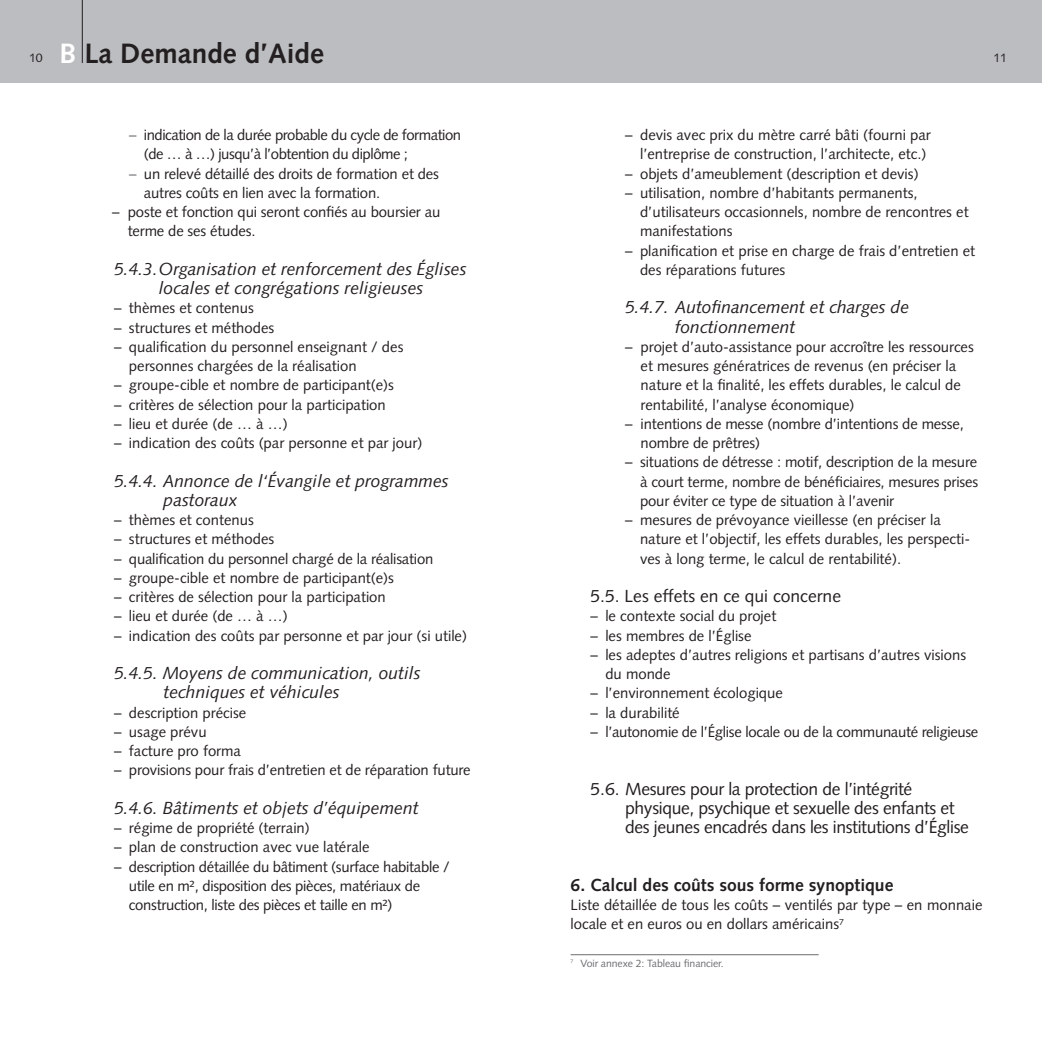
<style>
.page{position:relative;width:1042px;height:1042px;background:#fff}
.page>*{position:absolute;margin:0;border:0;box-sizing:border-box;transform-origin:0 0}
.t1{font:700 28px "Syntax";color:#231f20}
.t2{font:italic 17.5px/19.2px "Syntax";color:#231f20}
.t3{font:17.5px/19.2px "Syntax";letter-spacing:-.02em;color:#231f20}
.t4{font:700 17.5px "Syntax";color:#231f20}
.t5{font:17.5px "Syntax";color:#231f20}
.t6{font:14.88px/19.2px "Syntax";color:#231f20}
.t7{font:14.88px/19.2px "Syntax";letter-spacing:-.02em;color:#231f20}
.t8{font:14.88px/19.2px "Syntax";letter-spacing:-.03em;color:#231f20}
.t9{font:12.25px "Syntax";color:#231f20}
.t10{font:10.5px "Syntax";letter-spacing:-.01em;color:#6c6d70}
.s1{color:#fff}
.s2{color:#6c6d70}
</style>
<div class="page">
<div style="left:0;top:0;width:521px;height:82px;background:#bcbdc0"></div>
<div style="left:521px;top:0;width:521px;height:82px;background:#bcbdc0"></div>
<hr style="left:82px;top:0;width:1px;height:63px;background:#231f20">
<hr style="left:570px;top:954px;width:249px;height:1px;background:#6c6d70">
<h1 class="t1" style="left:60px;top:37px;width:266px"><span class="s1">B</span> La Demande d’Aide</h1>
<p class="t9" style="left:29px;top:51px;width:15px">10</p>
<p class="t9" style="left:993px;top:51px;width:15px">11</p>
<p class="t8" style="left:144px;top:125px;width:319px;text-indent:-15px"><span class="s2">–</span> indication de la durée probable du cycle de formation (de … à …) jusqu’à l’obtention du diplôme ;</p>
<p class="t6" style="left:144px;top:164px;width:297px;text-indent:-15px"><span class="s2">–</span> un relevé détaillé des droits de formation et des autres coûts en lien avec la formation.</p>
<p class="t6" style="left:128px;top:202px;width:314px;text-indent:-16px">– poste et fonction qui seront confiés au boursier au terme de ses études.</p>
<p class="t2" style="left:114px;top:259px;width:354px;text-align:center">5.4.3. Organisation et renforcement des Églises locales et congrégations religieuses</p>
<p class="t6" style="left:114px;top:299px;width:141px">– thèmes et contenus</p>
<p class="t6" style="left:114px;top:318px;width:162px">– structures et méthodes</p>
<p class="t6" style="left:129px;top:337px;width:276px;text-indent:-15px">– qualification du personnel enseignant / des personnes chargées de la réalisation</p>
<p class="t6" style="left:114px;top:376px;width:281px">– groupe-cible et nombre de participant(e)s</p>
<p class="t6" style="left:114px;top:395px;width:273px">– critères de sélection pour la participation</p>
<p class="t6" style="left:114px;top:414px;width:175px">– lieu et durée (de … à …)</p>
<p class="t6" style="left:114px;top:433px;width:310px">– indication des coûts (par personne et par jour)</p>
<p class="t2" style="left:164px;top:471px;width:287px;text-indent:-50px">5.4.4. Annonce de l‘Évangile et programmes pastoraux</p>
<p class="t6" style="left:114px;top:510px;width:141px">– thèmes et contenus</p>
<p class="t6" style="left:114px;top:530px;width:162px">– structures et méthodes</p>
<p class="t6" style="left:114px;top:549px;width:321px">– qualification du personnel chargé de la réalisation</p>
<p class="t6" style="left:114px;top:568px;width:281px">– groupe-cible et nombre de participant(e)s</p>
<p class="t6" style="left:114px;top:587px;width:273px">– critères de sélection pour la participation</p>
<p class="t6" style="left:114px;top:607px;width:175px">– lieu et durée (de … à …)</p>
<p class="t6" style="left:114px;top:626px;width:354px">– indication des coûts par personne et par jour (si utile)</p>
<p class="t2" style="left:164px;top:663px;width:258px;text-indent:-50px">5.4.5. Moyens de communication, outils techniques et véhicules</p>
<p class="t6" style="left:114px;top:703px;width:134px">– description précise</p>
<p class="t6" style="left:114px;top:722px;width:94px">– usage prévu</p>
<p class="t6" style="left:114px;top:741px;width:128px">– facture pro forma</p>
<p class="t6" style="left:114px;top:761px;width:358px">– provisions pour frais d’entretien et de réparation future</p>
<p class="t2" style="left:114px;top:798px;width:306px">5.4.6. Bâtiments et objets d’équipement</p>
<p class="t6" style="left:114px;top:818px;width:197px">– régime de propriété (terrain)</p>
<p class="t6" style="left:114px;top:838px;width:257px">– plan de construction avec vue latérale</p>
<p class="t7" style="left:129px;top:857px;width:322px;text-indent:-15px">– description détaillée du bâtiment (surface habitable / utile en m², disposition des pièces, matériaux de construction, liste des pièces et taille en m²)</p>
<p class="t6" style="left:625px;top:125px;width:307px;text-align:right">– devis avec prix du mètre carré bâti (fourni par l’entreprise de construction, l’architecte, etc.)</p>
<p class="t6" style="left:625px;top:164px;width:295px">– objets d’ameublement (description et devis)</p>
<p class="t6" style="left:640px;top:183px;width:330px;text-indent:-15px">– utilisation, nombre d’habitants permanents, d’utilisateurs occasionnels, nombre de rencontres et manifestations</p>
<p class="t6" style="left:640px;top:241px;width:337px;text-indent:-15px">– planification et prise en charge de frais d’entretien et des réparations futures</p>
<p class="t2" style="left:675px;top:298px;width:236px;text-indent:-50px">5.4.7. Autofinancement et charges de fonctionnement</p>
<p class="t6" style="left:640px;top:337px;width:335px;text-indent:-15px">– projet d’auto-assistance pour accroître les ressources et mesures génératrices de revenus (en préciser la nature et la finalité, les effets durables, le calcul de rentabilité, l’analyse économique)</p>
<p class="t6" style="left:640px;top:414px;width:325px;text-indent:-15px">– intentions de messe (nombre d’intentions de messe, nombre de prêtres)</p>
<p class="t6" style="left:640px;top:453px;width:340px;text-align:justify;text-indent:-15px">– situations de détresse : motif, description de la mesure à court terme, nombre de bénéficiaires, mesures prises pour éviter ce type de situation à l’avenir</p>
<p class="t6" style="left:640px;top:510px;width:332px;text-indent:-15px">– mesures de prévoyance vieillesse (en préciser la nature et l’objectif, les effets durables, les perspecti&shy;ves à long terme, le calcul de rentabilité).</p>
<p class="t5" style="left:590px;top:586px;width:252px">5.5. Les effets en ce qui concerne</p>
<p class="t6" style="left:590px;top:607px;width:187px">– le contexte social du projet</p>
<p class="t6" style="left:590px;top:626px;width:163px">– les membres de l’Église</p>
<p class="t6" style="left:605px;top:645px;width:362px;text-indent:-15px">– les adeptes d’autres religions et partisans d’autres visions du monde</p>
<p class="t6" style="left:590px;top:684px;width:194px">– l’environnement écologique</p>
<p class="t6" style="left:590px;top:703px;width:91px">– la durabilité</p>
<p class="t7" style="left:590px;top:722px;width:389px">– l’autonomie de l’Église locale ou de la communauté religieuse</p>
<p class="t3" style="left:625px;top:779px;width:345px;text-indent:-35px">5.6. Mesures pour la protection de l’intégrité physique, psychique et sexuelle des enfants et des jeunes encadrés dans les institutions d’Église</p>
<p class="t4" style="left:570px;top:875px;width:324px">6. Calcul des coûts sous forme synoptique</p>
<p class="t6" style="left:570px;top:895px;width:413px">Liste détaillée de tous les coûts – ventilés par type – en monnaie locale et en euros ou en dollars américains<sup>7</sup></p>
<p class="t10" style="left:570px;top:957px;width:154px"><sup>7</sup> Voir annexe 2: Tableau financier.</p>
</div>
